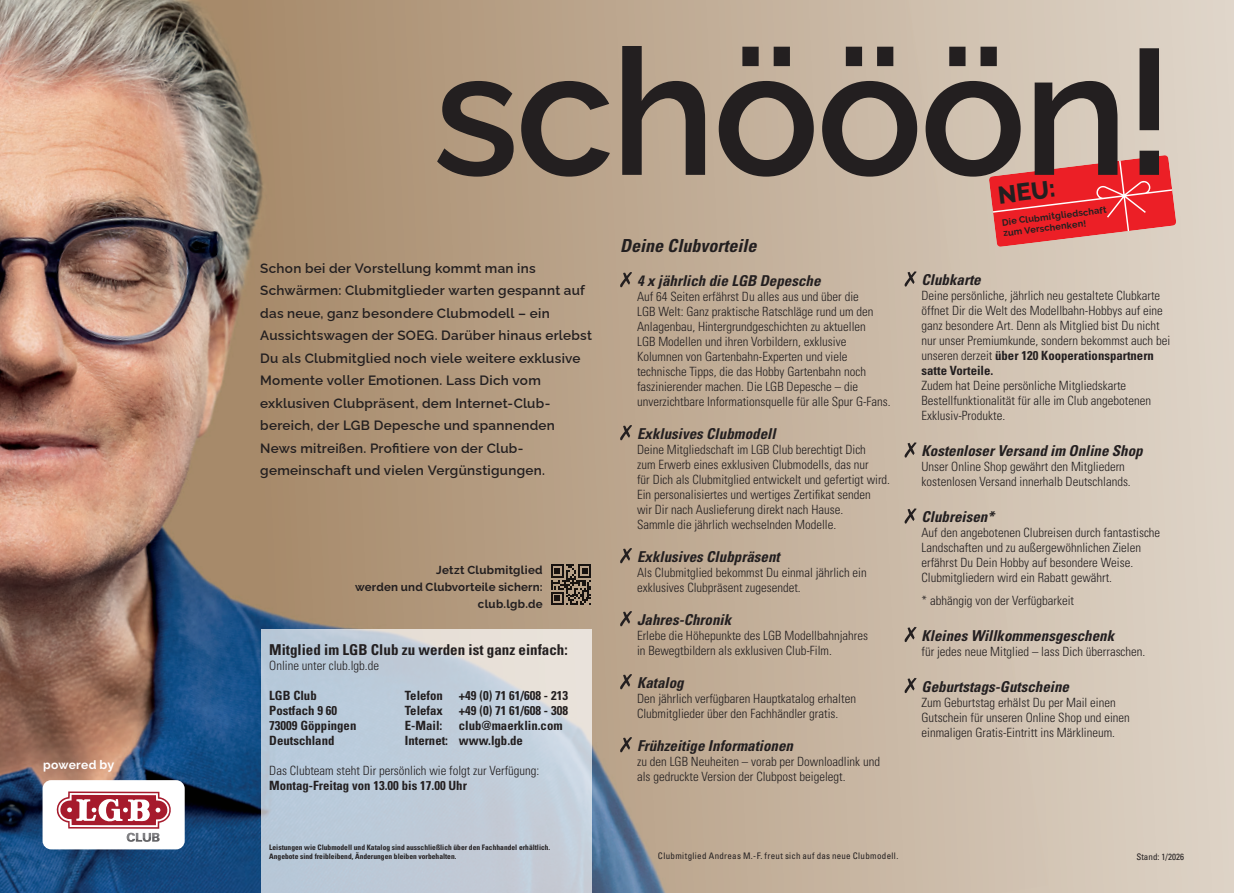
<style>
.page{position:relative;width:1234px;height:893px;background:#fff}
.page>*{position:absolute;margin:0;border:0;box-sizing:border-box;transform-origin:0 0}
.t1{font:600 176.55px "Raleway";letter-spacing:-.02em;color:#231f20}
.t2{font:800 24.3px "Raleway";color:#231f20}
.t3{font:italic 700 condensed 18px "Univers LT Std";color:#231f20}
.t4{font:italic 700 condensed 15px "Univers LT Std";color:#231f20}
.t5{font:700 condensed 15px "Univers LT Std";color:#231f20}
.t6{font:600 13.5px/22.5px "Raleway";letter-spacing:.02em;color:#231f20}
.t7{font:300 condensed 12.75px/15px "Univers LT Std";color:#231f20}
.t8{font:700 condensed 12.75px/15px "Univers LT Std";color:#231f20}
.t9{font:700 12px "Raleway";letter-spacing:.02em;color:#fff}
.t10{font:700 11.55px/17px "Raleway";letter-spacing:.015em;color:#231f20;text-align:right}
.t11{font:700 9.15px/10.9px "Raleway";color:#231f20}
.t12{font:condensed 9px "Univers LT Std";letter-spacing:.035em;color:#231f20}
.t13{font:condensed 9px "Univers LT Std";color:#231f20}
.t14{font:700 condensed 7.5px/9px "Univers LT Std";color:#231f20}
.s1{font-size:12.45px}
.s2{font-weight:700}
</style>
<div class="page">
<div style="left:0;top:0;width:1233px;height:893px;background:#dacec0"></div>
<img style="left:0;top:0;width:1048px;height:893px">
<svg style="left:988px;top:155px;width:187px;height:92px"></svg>
<svg style="left:261px;top:629px;width:330px;height:264px;background:#c2ced9"></svg>
<div style="left:45px;top:782px;width:137px;height:65px;background:#fff;border-radius:6px"></div>
<div style="left:43px;top:780px;width:142px;height:69px;border:5px solid #fff;border-radius:6px"></div>
<svg style="left:56px;top:791px;width:115px;height:51px"></svg>
<svg style="left:620px;top:272px;width:12px;height:15px"></svg>
<svg style="left:620px;top:425px;width:12px;height:15px"></svg>
<svg style="left:620px;top:548px;width:12px;height:15px"></svg>
<svg style="left:620px;top:611px;width:12px;height:15px"></svg>
<svg style="left:620px;top:674px;width:12px;height:15px"></svg>
<svg style="left:620px;top:737px;width:12px;height:15px"></svg>
<svg style="left:904px;top:271px;width:12px;height:16px"></svg>
<svg style="left:904px;top:442px;width:12px;height:16px"></svg>
<svg style="left:904px;top:508px;width:12px;height:16px"></svg>
<svg style="left:904px;top:627px;width:12px;height:15px"></svg>
<svg style="left:904px;top:678px;width:12px;height:15px"></svg>
<svg style="left:550px;top:564px;width:41px;height:41px;background:#625547"></svg>
<p class="t9" style="left:43px;top:758px;width:73px">powered <span class="s1">by</span></p>
<h1 class="t1" style="left:432px;top:-28px;width:743px">schööön!</h1>
<p class="t11" style="left:1001px;top:217px;width:107px;rotate:-7deg">Die Clubmitgliedschaft zum Verschenken!</p>
<h2 class="t2" style="left:996px;top:181px;width:59px;rotate:-7deg">NEU:</h2>
<p class="t6" style="left:260px;top:255px;width:333px">Schon bei der Vorstellung kommt man ins Schwärmen: Clubmitglieder warten gespannt auf das neue, ganz besondere Clubmodell – ein Aussichtswagen der SOEG. Darüber hinaus erlebst Du als Clubmitglied noch viele weitere exklusive Momente voller Emotionen. Lass Dich vom exklusiven Clubpräsent, dem Internet-Club&shy;bereich, der LGB Depesche und spannenden News mitreißen. Profitiere von der Club&shy;gemeinschaft und vielen Vergünstigungen.</p>
<p class="t10" style="left:355px;top:561px;width:189px">Jetzt Clubmitglied<br>werden und Clubvorteile sichern: club.lgb.de</p>
<p class="t5" style="left:269px;top:641px;width:300px">Mitglied im LGB Club zu werden ist ganz einfach:</p>
<p class="t7" style="left:269px;top:658px;width:111px">Online unter club.lgb.de</p>
<p class="t8" style="left:269px;top:688px;width:89px">LGB Club<br>Postfach 9 60<br>73009 Göppingen<br>Deutschland</p>
<p class="t8" style="left:405px;top:688px;width:40px">Telefon</p>
<p class="t8" style="left:459px;top:688px;width:110px">+49 (0) 71 61/608 - 213</p>
<p class="t8" style="left:405px;top:703px;width:40px">Telefax</p>
<p class="t8" style="left:459px;top:703px;width:110px">+49 (0) 71 61/608 - 308</p>
<p class="t8" style="left:405px;top:718px;width:39px">E-Mail:</p>
<p class="t8" style="left:405px;top:718px;width:159px;text-indent:54px">club@maerklin.com<br>Internet: www.lgb.de</p>
<p class="t7" style="left:269px;top:763px;width:271px">Das Clubteam steht Dir persönlich wie folgt zur Verfügung:</p>
<p class="t8" style="left:269px;top:778px;width:199px">Montag-Freitag von 13.00 bis 17.00 Uhr</p>
<p class="t14" style="left:269px;top:842px;width:282px">Leistungen wie Clubmodell und Katalog sind ausschließlich über den Fachhandel erhältlich.<br>Angebote sind freibleibend, Änderungen bleiben vorbehalten.</p>
<h3 class="t3" style="left:620px;top:235px;width:138px">Deine Clubvorteile</h3>
<p class="t4" style="left:637px;top:271px;width:185px">4 x jährlich die LGB Depesche</p>
<p class="t7" style="left:637px;top:289px;width:255px">Auf 64 Seiten erfährst Du alles aus und über die<br>LGB Welt: Ganz praktische Ratschläge rund um den Anlagenbau, Hintergrundgeschichten zu aktuellen<br>LGB Modellen und ihren Vorbildern, exklusive Kolumnen von Gartenbahn-Experten und viele technische Tipps, die das Hobby Gartenbahn noch faszinierender machen. Die LGB Depesche – die unverzichtbare Informationsquelle für alle Spur G-Fans.</p>
<p class="t4" style="left:637px;top:424px;width:140px">Exklusives Clubmodell</p>
<p class="t7" style="left:637px;top:442px;width:254px">Deine Mitgliedschaft im LGB Club berechtigt Dich<br>zum Erwerb eines exklusiven Clubmodells, das nur<br>für Dich als Clubmitglied entwickelt und gefertigt wird.<br>Ein personalisiertes und wertiges Zertifikat senden<br>wir Dir nach Auslieferung direkt nach Hause.<br>Sammle die jährlich wechselnden Modelle.</p>
<p class="t4" style="left:637px;top:547px;width:144px">Exklusives Clubpräsent</p>
<p class="t7" style="left:637px;top:565px;width:231px">Als Clubmitglied bekommst Du einmal jährlich ein exklusives Clubpräsent zugesendet.</p>
<p class="t4" style="left:637px;top:610px;width:96px">Jahres-Chronik</p>
<p class="t7" style="left:637px;top:628px;width:232px">Erlebe die Höhepunkte des LGB Modellbahnjahres in Bewegtbildern als exklusiven Club-Film.</p>
<p class="t4" style="left:637px;top:673px;width:48px">Katalog</p>
<p class="t7" style="left:637px;top:691px;width:220px">Den jährlich verfügbaren Hauptkatalog erhalten<br>Clubmitglieder über den Fachhändler gratis.</p>
<p class="t4" style="left:637px;top:736px;width:157px">Frühzeitige Informationen</p>
<p class="t7" style="left:637px;top:754px;width:244px">zu den LGB Neuheiten – vorab per Downloadlink und als gedruckte Version der Clubpost beigelegt.</p>
<p class="t4" style="left:921px;top:271px;width:61px">Clubkarte</p>
<p class="t7" style="left:921px;top:288px;width:250px">Deine persönliche, jährlich neu gestaltete Clubkarte öffnet Dir die Welt des Modellbahn-Hobbys auf eine ganz besondere Art. Denn als Mitglied bist Du nicht nur unser Premiumkunde, sondern bekommst auch bei unseren derzeit <span class="s2">über 120 Kooperationspartnern satte Vorteile.</span></p>
<p class="t7" style="left:921px;top:378px;width:231px">Zudem hat Deine persönliche Mitgliedskarte<br>Bestellfunktionalität für alle im Club angebotenen<br>Exklusiv-Produkte.</p>
<p class="t4" style="left:921px;top:442px;width:223px">Kostenloser Versand im Online Shop</p>
<p class="t7" style="left:921px;top:459px;width:211px">Unser Online Shop gewährt den Mitgliedern kostenlosen Versand innerhalb Deutschlands.</p>
<p class="t4" style="left:921px;top:508px;width:74px">Clubreisen*</p>
<p class="t7" style="left:921px;top:525px;width:240px">Auf den angebotenen Clubreisen durch fantastische Landschaften und zu außergewöhnlichen Zielen erfährst Du Dein Hobby auf besondere Weise.<br>Clubmitgliedern wird ein Rabatt gewährt.</p>
<p class="t7" style="left:921px;top:593px;width:154px">* abhängig von der Verfügbarkeit</p>
<p class="t4" style="left:921px;top:626px;width:194px">Kleines Willkommensgeschenk</p>
<p class="t7" style="left:921px;top:644px;width:225px">für jedes neue Mitglied – lass Dich überraschen.</p>
<p class="t4" style="left:921px;top:677px;width:149px">Geburtstags-Gutscheine</p>
<p class="t7" style="left:921px;top:695px;width:210px">Zum Geburtstag erhälst Du per Mail einen<br>Gutschein für unseren Online Shop und einen einmaligen Gratis-Eintritt ins Märklineum.</p>
<p class="t12" style="left:657px;top:850px;width:242px">Clubmitglied Andreas M.-F. freut sich auf das neue Clubmodell.</p>
<p class="t13" style="left:1136px;top:851px;width:49px">Stand: 1/2026</p>
</div>
